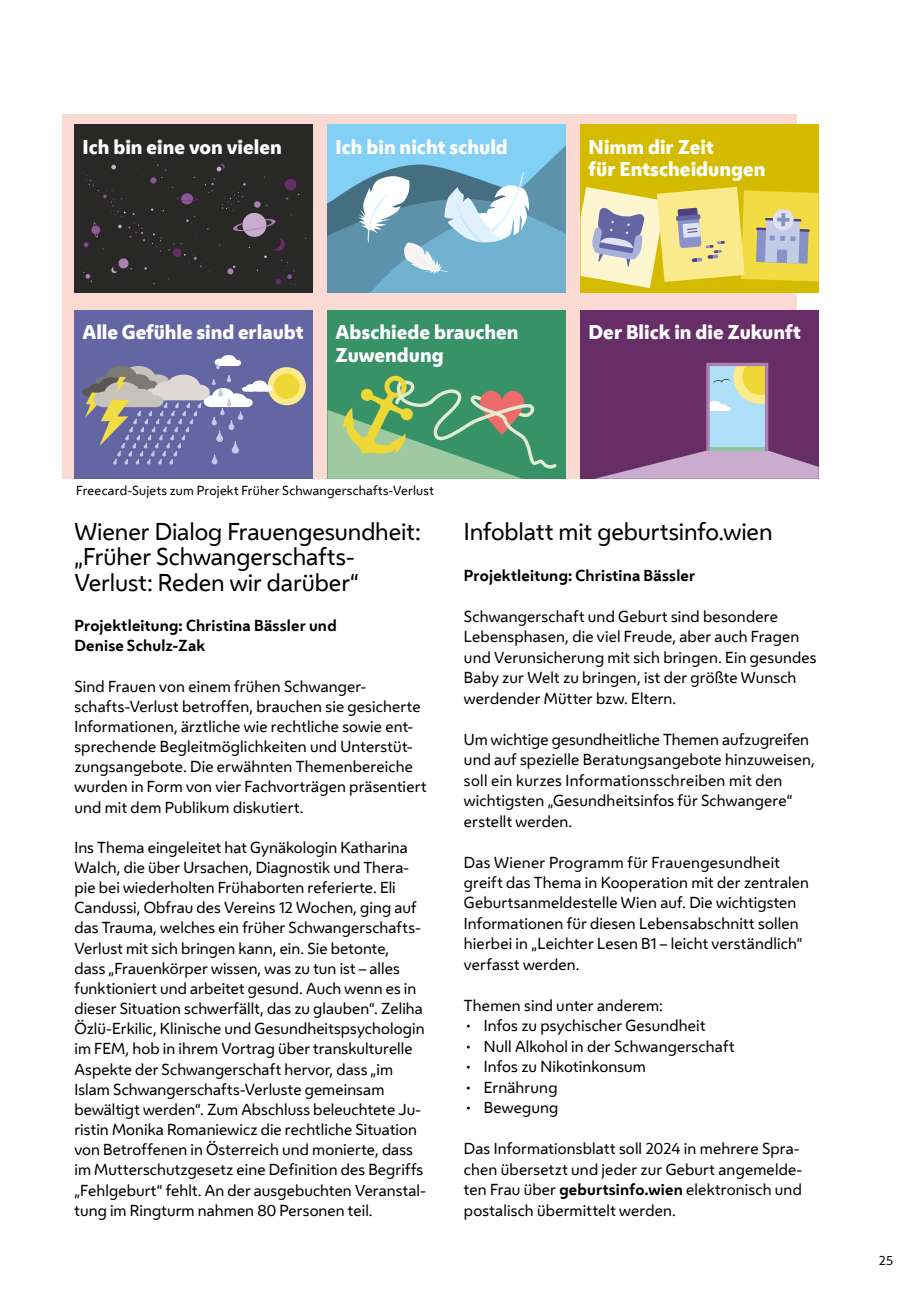
<style>
.page{position:relative;width:918px;height:1290px;background:#fff}
.page>*{position:absolute;margin:0;border:0;box-sizing:border-box;transform-origin:0 0}
.t1{font:22.75px/25.4px "Wiener Melange";letter-spacing:-.005em;color:#000}
.t2{font:800 18.72px/22.4px "Wiener Melange Office";color:#fff}
.t3{font:14.88px/20.1px "Wiener Melange";letter-spacing:.01em;color:#000}
.t4{font:700 14.88px/20.1px "Wiener Melange";letter-spacing:.015em;color:#000}
.t5{font:12.25px "Wiener Melange";letter-spacing:.015em;color:#000}
.s1{font-family:"Wiener Melange Office"}
.s2{font-weight:700}
</style>
<div class="page">
<div style="left:62px;top:114px;width:734px;height:365px;background:#fbdad3"></div>
<div style="left:74px;top:124px;width:239px;height:169px;background:#282827"></div>
<div style="left:242px;top:213px;width:24px;height:24px;background:#c9acce;border-radius:50%"></div>
<svg style="left:233px;top:219px;width:43px;height:12px"></svg>
<svg style="left:227px;top:265px;width:8px;height:9px"></svg>
<div style="left:254px;top:201px;width:7px;height:7px;background:#ac7eb1;border-radius:50%"></div>
<svg style="left:217px;top:164px;width:8px;height:7px"></svg>
<div style="left:285px;top:179px;width:11px;height:11px;background:#672d66;border-radius:50%"></div>
<svg style="left:186px;top:216px;width:9px;height:8px"></svg>
<svg style="left:274px;top:238px;width:11px;height:13px"></svg>
<div style="left:173px;top:248px;width:8px;height:9px;background:#672d66;border-radius:50%"></div>
<svg style="left:181px;top:193px;width:12px;height:12px"></svg>
<svg style="left:176px;top:197px;width:22px;height:4px"></svg>
<svg style="left:83px;top:268px;width:9px;height:14px"></svg>
<svg style="left:222px;top:183px;width:24px;height:28px"></svg>
<svg style="left:276px;top:260px;width:20px;height:25px"></svg>
<svg style="left:205px;top:178px;width:10px;height:15px"></svg>
<svg style="left:111px;top:258px;width:21px;height:19px"></svg>
<div style="left:150px;top:177px;width:7px;height:7px;background:#8b5599;border-radius:50%"></div>
<svg style="left:184px;top:254px;width:26px;height:18px"></svg>
<svg style="left:152px;top:233px;width:11px;height:19px"></svg>
<svg style="left:82px;top:165px;width:63px;height:85px"></svg>
<svg style="left:327px;top:124px;width:239px;height:169px"></svg>
<div style="left:580px;top:124px;width:239px;height:169px;background:#d5bb00"></div>
<svg style="left:580px;top:187px;width:239px;height:101px"></svg>
<div style="left:74px;top:310px;width:239px;height:169px;background:#6466a3"></div>
<div style="left:121px;top:366px;width:35px;height:25px;background:#c5c2bb;border-radius:50%"></div>
<div style="left:146px;top:374px;width:23px;height:17px;background:#c5c2bb;border-radius:50%"></div>
<div style="left:105px;top:366px;width:32px;height:25px;background:#7a7975;border-radius:50%"></div>
<div style="left:129px;top:374px;width:21px;height:17px;background:#7a7975;border-radius:50%"></div>
<div style="left:82px;top:388px;width:12px;height:8px;background:#575756;border-radius:50%"></div>
<div style="left:204px;top:395px;width:15px;height:12px;background:#fff;border-radius:50%"></div>
<div style="left:241px;top:398px;width:12px;height:9px;background:#fff;border-radius:50%"></div>
<div style="left:166px;top:375px;width:34px;height:25px;background:#dfdad5;border-radius:50%"></div>
<div style="left:190px;top:385px;width:20px;height:15px;background:#dfdad5;border-radius:50%"></div>
<div style="left:268px;top:367px;width:38px;height:38px;background:#fbeb8d;border-radius:50%"></div>
<div style="left:274px;top:373px;width:25px;height:26px;background:#efd835;border-radius:50%"></div>
<svg style="left:249px;top:390px;width:16px;height:2px"></svg>
<div style="left:252px;top:380px;width:15px;height:11px;background:#fff;border-radius:50%"></div>
<div style="left:263px;top:385px;width:9px;height:7px;background:#fff;border-radius:50%"></div>
<div style="left:246px;top:384px;width:10px;height:7px;background:#fff;border-radius:50%"></div>
<hr style="left:220px;top:363px;width:16px;height:3px;background:#fff">
<div style="left:221px;top:355px;width:15px;height:11px;background:#fff;border-radius:50%"></div>
<div style="left:232px;top:360px;width:9px;height:6px;background:#fff;border-radius:50%"></div>
<div style="left:215px;top:359px;width:10px;height:7px;background:#fff;border-radius:50%"></div>
<svg style="left:216px;top:364px;width:3px;height:5px"></svg>
<svg style="left:85px;top:377px;width:116px;height:87px"></svg>
<svg style="left:212px;top:375px;width:37px;height:89px"></svg>
<div style="left:327px;top:310px;width:239px;height:169px;background:#389267"></div>
<svg style="left:327px;top:375px;width:230px;height:104px"></svg>
<div style="left:580px;top:310px;width:239px;height:169px;background:#672d66"></div>
<div style="left:709px;top:364px;width:56px;height:87px;background:#afdff9"></div>
<div style="left:733px;top:350px;width:54px;height:54px;background:#fbeb8d;border-radius:50%"></div>
<div style="left:742px;top:359px;width:36px;height:36px;background:#efd835;border-radius:50%"></div>
<div style="left:580px;top:310px;width:218px;height:54px;background:#672d66"></div>
<div style="left:765px;top:310px;width:54px;height:169px;background:#672d66"></div>
<hr style="left:707px;top:408px;width:20px;height:3px;background:#fff">
<div style="left:708px;top:401px;width:14px;height:10px;background:#fff;border-radius:50%"></div>
<div style="left:718px;top:404px;width:9px;height:7px;background:#fff;border-radius:50%"></div>
<svg style="left:727px;top:407px;width:3px;height:4px"></svg>
<svg style="left:713px;top:379px;width:17px;height:5px"></svg>
<div style="left:707px;top:447px;width:58px;height:11px;background:#8ec89a"></div>
<svg style="left:595px;top:451px;width:224px;height:28px"></svg>
<div style="left:706px;top:363px;width:62px;height:89px;border:3px solid #ac7eb1"></div>
<p class="t2" style="left:82px;top:135px;width:201px">Ich bin eine von vielen</p>
<p class="t2" style="left:335px;top:135px;width:174px">Ich bin nicht schuld</p>
<p class="t2" style="left:588px;top:135px;width:178px">Nimm dir Zeit<br>für Entscheidungen</p>
<p class="t2" style="left:82px;top:321px;width:222px">Alle Gefühle sind erlaubt</p>
<p class="t2" style="left:335px;top:321px;width:185px">Abschiede brauchen<br>Zuwendung</p>
<p class="t2" style="left:588px;top:321px;width:214px">Der Blick in die Zukunft</p>
<p class="t5" style="left:76px;top:480px;width:359px">Freecard-Sujets zum Projekt Früher Schwangerschafts-Verlust</p>
<h2 class="t1" style="left:74px;top:518px;width:348px">Wiener Dialog Frauengesundheit: „Früher Schwangerschafts-<br>Verlust: Reden wir darüber“</h2>
<p class="t4" style="left:74px;top:614px;width:264px">Projektleitung: Christina Bässler und<br>Denise Schulz-Zak</p>
<p class="t3" style="left:74px;top:675px;width:354px">Sind Frauen von einem frühen Schwanger&shy;schafts-Verlust betroffen, brauchen sie gesicherte Informationen, ärztliche wie rechtliche sowie ent&shy;sprechende Begleitmöglichkeiten und Unterstüt&shy;zungsangebote. Die erwähnten Themenbereiche wurden in Form von vier Fachvorträgen präsentiert und mit dem Publikum diskutiert.</p>
<p class="t3" style="left:74px;top:836px;width:353px">Ins Thema eingeleitet hat Gynäkologin Katharina Walch, die über Ursachen, Diagnostik und Thera&shy;pie bei wiederholten Frühaborten referierte. Eli Candussi, Obfrau des Vereins 12 Wochen, ging auf das Trauma, welches ein früher Schwangerschafts-Verlust mit sich bringen kann, ein. Sie betonte,<br>dass „Frauenkörper wissen, was zu tun ist – alles funktioniert und arbeitet gesund. Auch wenn es in dieser Situation schwerfällt, das zu glauben“. Zeliha Özlü-Erkilic, Klinische und Gesundheitspsychologin im FEM, hob in ihrem Vortrag über transkulturelle Aspekte der Schwangerschaft hervor, dass „im Islam Schwangerschafts-Verluste gemeinsam bewältigt werden“. Zum Abschluss beleuchtete Ju&shy;ristin Monika Romaniewicz die rechtliche Situation von Betroffenen in Österreich und monierte, dass im Mutterschutzgesetz eine Definition des Begriffs „Fehlgeburt“ fehlt. An der ausgebuchten Veranstal&shy;tung im Ringturm nahmen 80 Personen teil.</p>
<h2 class="t1" style="left:464px;top:518px;width:310px">Infoblatt mit geburtsinfo.wien</h2>
<p class="t4" style="left:464px;top:564px;width:233px">Projektleitung: Christina Bässler</p>
<p class="t3" style="left:464px;top:605px;width:354px">Schwangerschaft und Geburt sind besondere Lebensphasen, die viel Freude, aber auch Fragen und Verunsicherung mit sich bringen. Ein gesundes Baby zur Welt zu bringen, ist der größte Wunsch werdender Mütter bzw. Eltern.</p>
<p class="t3" style="left:464px;top:728px;width:352px">Um wichtige gesundheitliche Themen aufzugreifen und auf spezielle Beratungsangebote hinzuweisen, soll ein kurzes Informationsschreiben mit den wichtigsten „Gesundheitsinfos für Schwangere“ erstellt werden.</p>
<p class="t3" style="left:464px;top:851px;width:347px">Das Wiener Programm für Frauengesundheit greift das Thema in Kooperation mit der zentralen Geburtsanmeldestelle Wien auf. Die wichtigsten Informationen für diesen Lebensabschnitt sollen hierbei in „Leichter Lesen B1 – leicht verständlich“ verfasst werden.</p>
<p class="t3" style="left:464px;top:994px;width:201px">Themen sind unter anderem:</p>
<p class="t3" style="left:464px;top:1015px;width:243px"><span class="s1">•</span> Infos zu psychischer Gesundheit</p>
<p class="t3" style="left:464px;top:1035px;width:272px"><span class="s1">•</span> Null Alkohol in der Schwangerschaft</p>
<p class="t3" style="left:464px;top:1056px;width:183px"><span class="s1">•</span> Infos zu Nikotinkonsum</p>
<p class="t3" style="left:464px;top:1076px;width:95px"><span class="s1">•</span> Ernährung</p>
<p class="t3" style="left:464px;top:1097px;width:96px"><span class="s1">•</span> Bewegung</p>
<p class="t3" style="left:464px;top:1138px;width:340px">Das Informationsblatt soll 2024 in mehrere Spra&shy;chen übersetzt und jeder zur Geburt angemelde&shy;ten Frau über <span class="s2">geburtsinfo.wien</span> elektronisch und postalisch übermittelt werden.</p>
<p class="t5" style="left:879px;top:1251px;width:16px">25</p>
</div>
